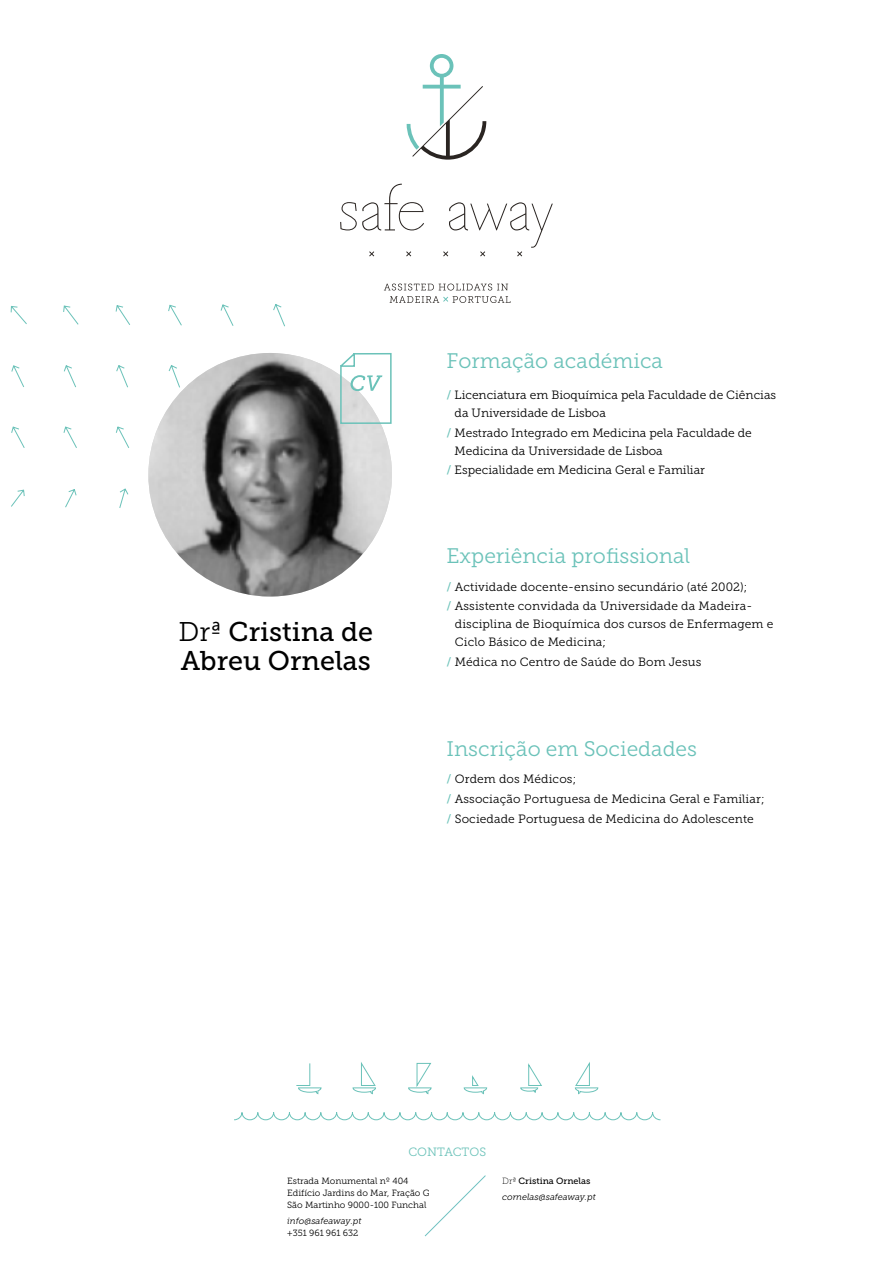
<style>
.page{position:relative;width:893px;height:1263px;background:#fff}
.page>*{position:absolute;margin:0;border:0;box-sizing:border-box;transform-origin:0 0}
.t1{font:27px/28.5px "Museo Slab 500";color:#000}
.t2{font:21px "Museo Slab 300";color:#6bc2b9}
.t3{font:12px/18px "Museo Slab 300";letter-spacing:.005em;color:#000}
.t4{font:12px "Museo Slab 300";color:#6bc2b9}
.t5{font:9px/12px "Museo Slab 300";color:#000}
.t6{font:italic 9px "Museo Slab 300";color:#000}
.t7{font:9px "Museo Slab 500";color:#000}
.s1{font-family:"Museo Slab 500";color:#6bc2b9}
.s2{font-family:"Museo Slab 300"}
.s3{font-family:"Museo Slab 100"}
</style>
<div class="page">
<svg style="left:407px;top:54px;width:79px;height:106px"></svg>
<svg style="left:369px;top:251px;width:5px;height:5px"></svg>
<svg style="left:406px;top:251px;width:5px;height:5px"></svg>
<svg style="left:340px;top:184px;width:84px;height:46px"></svg>
<svg style="left:443px;top:202px;width:110px;height:54px"></svg>
<svg style="left:384px;top:284px;width:124px;height:6px"></svg>
<svg style="left:390px;top:296px;width:120px;height:7px"></svg>
<svg style="left:296px;top:1062px;width:302px;height:32px"></svg>
<svg style="left:234px;top:1112px;width:427px;height:8px"></svg>
<svg style="left:424px;top:1175px;width:62px;height:62px"></svg>
<svg style="left:10px;top:304px;width:275px;height:204px"></svg>
<img style="left:148px;top:353px;width:244px;height:243px;border-radius:120px">
<svg style="left:339px;top:353px;width:53px;height:72px"></svg>
<h2 class="t2" style="left:446px;top:349px;width:218px">Formação académica</h2>
<p class="t3" style="left:455px;top:386px;width:323px;text-indent:-8px"><span class="s1">/</span> Licenciatura em Bioquímica pela Faculdade de Ciências da Universidade de Lisboa</p>
<p class="t3" style="left:455px;top:424px;width:299px;text-indent:-8px"><span class="s1">/</span> Mestrado Integrado em Medicina pela Faculdade de<br>Medicina da Universidade de Lisboa</p>
<p class="t3" style="left:446px;top:461px;width:260px"><span class="s1">/</span> Especialidade em Medicina Geral e Familiar</p>
<h1 class="t1" style="left:179px;top:618px;width:196px"><span class="s2">Drª</span> Cristina de<br>Abreu Ornelas</h1>
<h2 class="t2" style="left:446px;top:544px;width:245px">Experiência profissional</h2>
<p class="t3" style="left:446px;top:577px;width:307px;line-height:19.5px"><span class="s1">/</span> Actividade docente-ensino secundário (até 2002); <span class="s1">/</span> Assistente convidada da Universidade da Madeira-</p>
<p class="t3" style="left:455px;top:615px;width:320px">disciplina de Bioquímica dos cursos de Enfermagem e<br>Ciclo Básico de Medicina;</p>
<p class="t3" style="left:446px;top:652px;width:256px"><span class="s1">/</span> Médica no Centro de Saúde do Bom Jesus</p>
<h2 class="t2" style="left:446px;top:737px;width:252px">Inscrição em Sociedades</h2>
<p class="t3" style="left:446px;top:770px;width:320px;line-height:19.5px"><span class="s1">/</span> Ordem dos Médicos;<br><span class="s1">/</span> Associação Portuguesa de Medicina Geral e Familiar; <span class="s1">/</span> Sociedade Portuguesa de Medicina do Adolescente</p>
<p class="t4" style="left:408px;top:1145px;width:79px">CONTACTOS</p>
<p class="t5" style="left:287px;top:1175px;width:144px">Estrada Monumental nº 404<br>Edifício Jardins do Mar, Fração G<br>São Martinho 9000-100 Funchal</p>
<p class="t6" style="left:287px;top:1216px;width:76px">info@safeaway.pt</p>
<p class="t5" style="left:287px;top:1227px;width:73px">+351 961 961 632</p>
<p class="t7" style="left:502px;top:1175px;width:90px"><span class="s3">Drª</span> Cristina Ornelas</p>
<p class="t6" style="left:502px;top:1192px;width:95px">cornelas@safeaway.pt</p>
</div>
